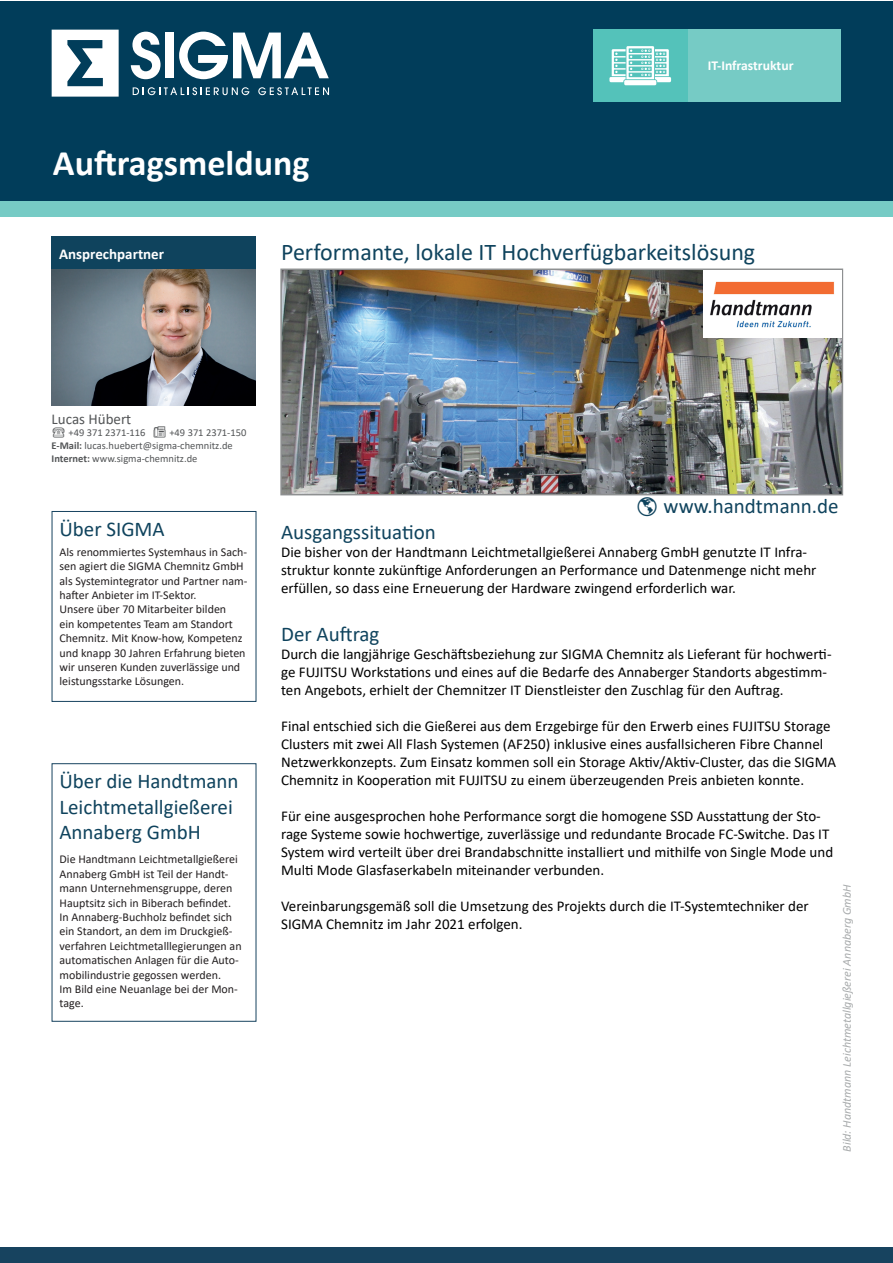
<style>
.page{position:relative;width:893px;height:1263px;background:#fff}
.page>*{position:absolute;margin:0;border:0;box-sizing:border-box;transform-origin:0 0}
.t1{font:700 36px "Calibri";color:#fff}
.t2{font:24px "Calibri";color:#0f435d}
.t3{font:21px/25.2px "Calibri";color:#0f435d}
.t4{font:15px/18px "Calibri";color:#000001}
.t5{font:700 15px "Calibri";color:#fff}
.t6{font:15px "Calibri";color:#535557}
.t7{font:700 13.65px "Calibri";color:#fff}
.t8{font:12px/14.4px "Calibri";color:#231f20}
.t9{font:italic 12px "Calibri";color:#a8abac}
.t10{font:10.5px/12.6px "Calibri";color:#535557}
.s1{font-weight:700}
</style>
<div class="page">
<div style="left:0;top:1px;width:893px;height:201px;background:#013d5a"></div>
<svg style="left:131px;top:32px;width:30px;height:47px"></svg>
<div style="left:166px;top:33px;width:8px;height:45px;background:#fff"></div>
<svg style="left:179px;top:32px;width:150px;height:47px"></svg>
<svg style="left:133px;top:87px;width:116px;height:8px"></svg>
<svg style="left:258px;top:87px;width:71px;height:8px"></svg>
<svg style="left:52px;top:30px;width:67px;height:67px"></svg>
<div style="left:593px;top:30px;width:248px;height:72px;background:#76cbc5"></div>
<div style="left:593px;top:30px;width:95px;height:72px;background:#54c2ba"></div>
<div style="left:0;top:201px;width:893px;height:15px;background:#76cbc5"></div>
<div style="left:52px;top:236px;width:204px;height:34px;background:#0f435d"></div>
<div style="left:52px;top:511px;width:204px;height:191px;background:#fff;border:1px solid #17435f"></div>
<div style="left:0;top:1248px;width:893px;height:15px;background:#17435f"></div>
<div style="left:624px;top:80px;width:32px;height:5px;background:#fff"></div>
<svg style="left:609px;top:46px;width:62px;height:36px"></svg>
<img style="left:52px;top:269px;width:204px;height:136px">
<div style="left:52px;top:763px;width:204px;height:259px;background:#fff;border:1px solid #17435f"></div>
<img style="left:283px;top:272px;width:557px;height:220px">
<div style="left:280px;top:269px;width:563px;height:226px;border:2px solid #8e9091"></div>
<img style="left:703px;top:270px;width:139px;height:67px">
<h1 class="t1" style="left:53px;top:137px;width:258px">Auftragsmeldung</h1>
<p class="t7" style="left:708px;top:56px;width:87px">IT-Infrastruktur</p>
<p class="t5" style="left:59px;top:243px;width:107px">Ansprechpartner</p>
<h2 class="t2" style="left:281px;top:235px;width:476px">Performante, lokale IT Hochverfügbarkeitslösung</h2>
<p class="t6" style="left:52px;top:408px;width:81px">Lucas Hübert</p>
<p class="t10" style="left:52px;top:426px;width:95px">☎ +49 371 2371-116</p>
<p class="t10" style="left:52px;top:426px;width:196px;text-indent:118px">+49 371 2371-150<br><span class="s1">E-Mail:</span> lucas.huebert@sigma-chemnitz.de<br><span class="s1">Internet:</span> www.sigma-chemnitz.de</p>
<h3 class="t3" style="left:59px;top:516px;width:107px">Über SIGMA</h3>
<p class="t8" style="left:60px;top:544px;width:189px">Als renommiertes Systemhaus in Sach&shy;sen agiert die SIGMA Chemnitz GmbH als Systemintegrator und Partner nam&shy;hafter Anbieter im IT-Sektor.<br>Unsere über 70 Mitarbeiter bilden<br>ein kompetentes Team am Standort Chemnitz. Mit Know-how, Kompetenz und knapp 30 Jahren Erfahrung bieten wir unseren Kunden zuverlässige und leistungsstarke Lösungen.</p>
<h3 class="t3" style="left:59px;top:768px;width:181px">Über die Handtmann<br>Leichtmetallgießerei<br>Annaberg GmbH</h3>
<p class="t8" style="left:60px;top:852px;width:184px">Die Handtmann Leichtmetallgießerei Annaberg GmbH ist Teil der Handt&shy;mann Unternehmensgruppe, deren Hauptsitz sich in Biberach befindet.<br>In Annaberg-Buchholz befindet sich ein Standort, an dem im Druckgieß&shy;verfahren Leichtmetalllegierungen an automatischen Anlagen für die Auto&shy;mobilindustrie gegossen werden.<br>Im Bild eine Neuanlage bei der Mon&shy;tage.</p>
<h3 class="t3" style="left:664px;top:493px;width:176px">www.handtmann.de</h3>
<h3 class="t3" style="left:281px;top:519px;width:156px">Ausgangssituation</h3>
<p class="t4" style="left:281px;top:543px;width:537px">Die bisher von der Handtmann Leichtmetallgießerei Annaberg GmbH genutzte IT Infra&shy;struktur konnte zukünftige Anforderungen an Performance und Datenmenge nicht mehr erfüllen, so dass eine Erneuerung der Hardware zwingend erforderlich war.</p>
<h3 class="t3" style="left:281px;top:621px;width:100px">Der Auftrag</h3>
<p class="t4" style="left:281px;top:645px;width:552px">Durch die langjährige Geschäftsbeziehung zur SIGMA Chemnitz als Lieferant für hochwerti&shy;ge FUJITSU Workstations und eines auf die Bedarfe des Annaberger Standorts abgestimm&shy;ten Angebots, erhielt der Chemnitzer IT Dienstleister den Zuschlag für den Auftrag.</p>
<p class="t4" style="left:281px;top:717px;width:557px">Final entschied sich die Gießerei aus dem Erzgebirge für den Erwerb eines FUJITSU Storage Clusters mit zwei All Flash Systemen (AF250) inklusive eines ausfallsicheren Fibre Channel Netzwerkkonzepts. Zum Einsatz kommen soll ein Storage Aktiv/Aktiv-Cluster, das die SIGMA Chemnitz in Kooperation mit FUJITSU zu einem überzeugenden Preis anbieten konnte.</p>
<p class="t4" style="left:281px;top:807px;width:554px">Für eine ausgesprochen hohe Performance sorgt die homogene SSD Ausstattung der Sto&shy;rage Systeme sowie hochwertige, zuverlässige und redundante Brocade FC-Switche. Das IT System wird verteilt über drei Brandabschnitte installiert und mithilfe von Single Mode und Multi Mode Glasfaserkabeln miteinander verbunden.</p>
<p class="t4" style="left:281px;top:897px;width:529px">Vereinbarungsgemäß soll die Umsetzung des Projekts durch die IT-Systemtechniker der<br>SIGMA Chemnitz im Jahr 2021 erfolgen.</p>
<p class="t9" style="left:838px;top:1152px;width:269px;rotate:-90deg">Bild: Handtmann Leichtmetallgießerei Annaberg GmbH</p>
</div>
